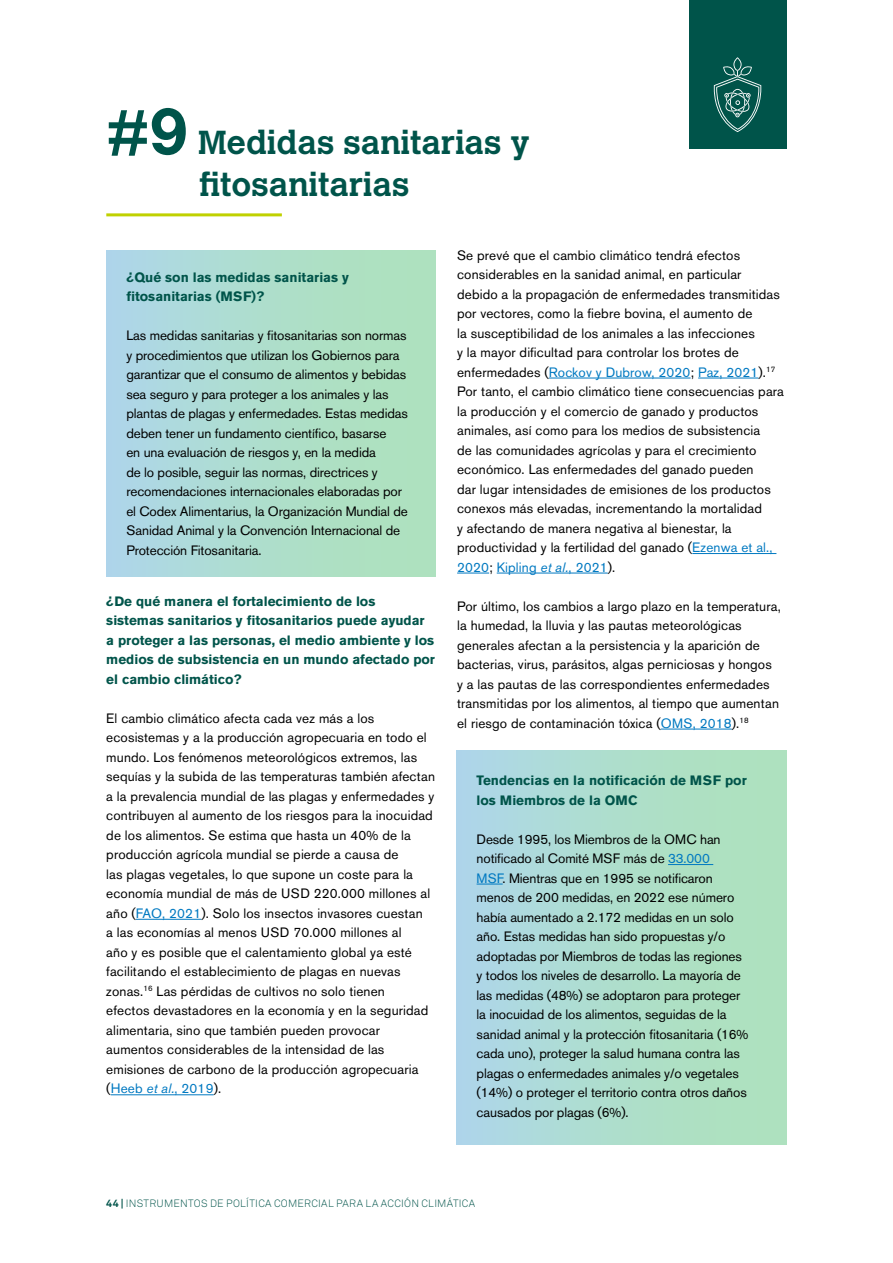
<style>
.page{position:relative;width:893px;height:1263px;background:#fff}
.page>*{position:absolute;margin:0;border:0;box-sizing:border-box;transform-origin:0 0}
.t1{font:700 33px/42px "Calvert MT Std";color:#00544a}
.t2{font:13.5px/19.5px "Akzidenz Grotesk BE";letter-spacing:.01em;color:#000}
.t3{font:13.5px/19.5px "Akzidenz Grotesk BE";letter-spacing:-.01em;color:#000}
.t4{font:700 13.5px/19.5px "Akzidenz Grotesk BE";color:#00544a}
.t5{font:300 10.5px "Akkurat Pro";letter-spacing:.025em;color:#00544a}
.s1{font-size:64.5px}
.s2{color:#0079c1}
.s3{font-style:italic;color:#0079c1}
.s4{font-weight:700}
</style>
<div class="page">
<hr style="left:106px;top:213px;width:176px;height:3px;background:#c0d100">
<div style="left:689px;top:0;width:98px;height:149px;background:#00544a"></div>
<hr style="left:136px;top:919px;width:65px;height:1px;background:#0079c1">
<hr style="left:111px;top:1094px;width:103px;height:1px;background:#0079c1">
<hr style="left:549px;top:378px;width:142px;height:1px;background:#0079c1">
<hr style="left:698px;top:378px;width:60px;height:1px;background:#0079c1">
<hr style="left:692px;top:553px;width:84px;height:1px;background:#0079c1">
<hr style="left:457px;top:573px;width:32px;height:1px;background:#0079c1">
<hr style="left:497px;top:573px;width:111px;height:1px;background:#0079c1">
<hr style="left:661px;top:729px;width:71px;height:1px;background:#0079c1">
<svg style="left:714px;top:57px;width:47px;height:75px"></svg>
<div style="left:106px;top:250px;width:330px;height:326px;background:linear-gradient(to right,#aed7e6,#aee3b8)"></div>
<div style="left:457px;top:751px;width:329px;height:394px;background:linear-gradient(to right,#aed7e6,#aee3b7)"></div>
<hr style="left:668px;top:864px;width:45px;height:1px;background:#0079c1">
<svg style="left:477px;top:884px;width:26px;height:1px"></svg>
<h1 class="t1" style="left:199px;top:121px;width:332px;text-indent:-93px"><span class="s1">#9</span> Medidas sanitarias y fitosanitarias</h1>
<p class="t4" style="left:126px;top:267px;width:224px">¿Qué son las medidas sanitarias y fitosanitarias (MSF)?</p>
<p class="t3" style="left:126px;top:325px;width:283px">Las medidas sanitarias y fitosanitarias son normas y procedimientos que utilizan los Gobiernos para garantizar que el consumo de alimentos y bebidas sea seguro y para proteger a los animales y las plantas de plagas y enfermedades. Estas medidas deben tener un fundamento científico, basarse<br>en una evaluación de riesgos y, en la medida<br>de lo posible, seguir las normas, directrices y recomendaciones internacionales elaboradas por el Codex Alimentarius, la Organización Mundial de Sanidad Animal y la Convención Internacional de Protección Fitosanitaria.</p>
<p class="t4" style="left:106px;top:591px;width:330px">¿De qué manera el fortalecimiento de los sistemas sanitarios y fitosanitarios puede ayudar a proteger a las personas, el medio ambiente y los medios de subsistencia en un mundo afectado por el cambio climático?</p>
<p class="t2" style="left:106px;top:708px;width:330px">El cambio climático afecta cada vez más a los ecosistemas y a la producción agropecuaria en todo el mundo. Los fenómenos meteorológicos extremos, las sequías y la subida de las temperaturas también afectan a la prevalencia mundial de las plagas y enfermedades y contribuyen al aumento de los riesgos para la inocuidad de los alimentos. Se estima que hasta un 40% de la producción agrícola mundial se pierde a causa de<br>las plagas vegetales, lo que supone un coste para la economía mundial de más de USD 220.000 millones al año (<span class="s2">FAO, 2021</span>). Solo los insectos invasores cuestan<br>a las economías al menos USD 70.000 millones al<br>año y es posible que el calentamiento global ya esté facilitando el establecimiento de plagas en nuevas zonas.<sup>16</sup> Las pérdidas de cultivos no solo tienen<br>efectos devastadores en la economía y en la seguridad alimentaria, sino que también pueden provocar aumentos considerables de la intensidad de las emisiones de carbono de la producción agropecuaria (<span class="s2">Heeb</span> <span class="s3">et al.</span><span class="s2">, 2019</span>).</p>
<p class="t2" style="left:457px;top:245px;width:328px">Se prevé que el cambio climático tendrá efectos considerables en la sanidad animal, en particular debido a la propagación de enfermedades transmitidas por vectores, como la fiebre bovina, el aumento de<br>la susceptibilidad de los animales a las infecciones<br>y la mayor dificultad para controlar los brotes de enfermedades (<span class="s2">Rockov y Dubrow, 2020</span>; <span class="s2">Paz, 2021</span>).<sup>17<br></sup>Por tanto, el cambio climático tiene consecuencias para la producción y el comercio de ganado y productos animales, así como para los medios de subsistencia<br>de las comunidades agrícolas y para el crecimiento económico. Las enfermedades del ganado pueden<br>dar lugar intensidades de emisiones de los productos conexos más elevadas, incrementando la mortalidad<br>y afectando de manera negativa al bienestar, la productividad y la fertilidad del ganado (<span class="s2">Ezenwa et al., 2020</span>; <span class="s2">Kipling</span> <span class="s3">et al.</span><span class="s2">, 2021</span>).</p>
<p class="t2" style="left:457px;top:596px;width:325px">Por último, los cambios a largo plazo en la temperatura, la humedad, la lluvia y las pautas meteorológicas generales afectan a la persistencia y la aparición de bacterias, virus, parásitos, algas perniciosas y hongos y a las pautas de las correspondientes enfermedades transmitidas por los alimentos, al tiempo que aumentan el riesgo de contaminación tóxica (<span class="s2">OMS, 2018</span>).<sup>18</sup></p>
<p class="t4" style="left:477px;top:771px;width:272px">Tendencias en la notificación de MSF por los Miembros de la OMC</p>
<p class="t3" style="left:477px;top:829px;width:274px">Desde 1995, los Miembros de la OMC han notificado al Comité MSF más de <span class="s2">33.000<br>MSF</span>. Mientras que en 1995 se notificaron menos de 200 medidas, en 2022 ese número había aumentado a 2.172 medidas en un solo año. Estas medidas han sido propuestas y/o adoptadas por Miembros de todas las regiones y todos los niveles de desarrollo. La mayoría de las medidas (48%) se adoptaron para proteger la inocuidad de los alimentos, seguidas de la sanidad animal y la protección fitosanitaria (16% cada uno), proteger la salud humana contra las plagas o enfermedades animales y/o vegetales (14%) o proteger el territorio contra otros daños causados por plagas (6%).</p>
<p class="t5" style="left:106px;top:1197px;width:370px"><span class="s4">44 |</span> INSTRUMENTOS DE POLÍTICA COMERCIAL PARA LA ACCIÓN CLIMÁTICA</p>
</div>
